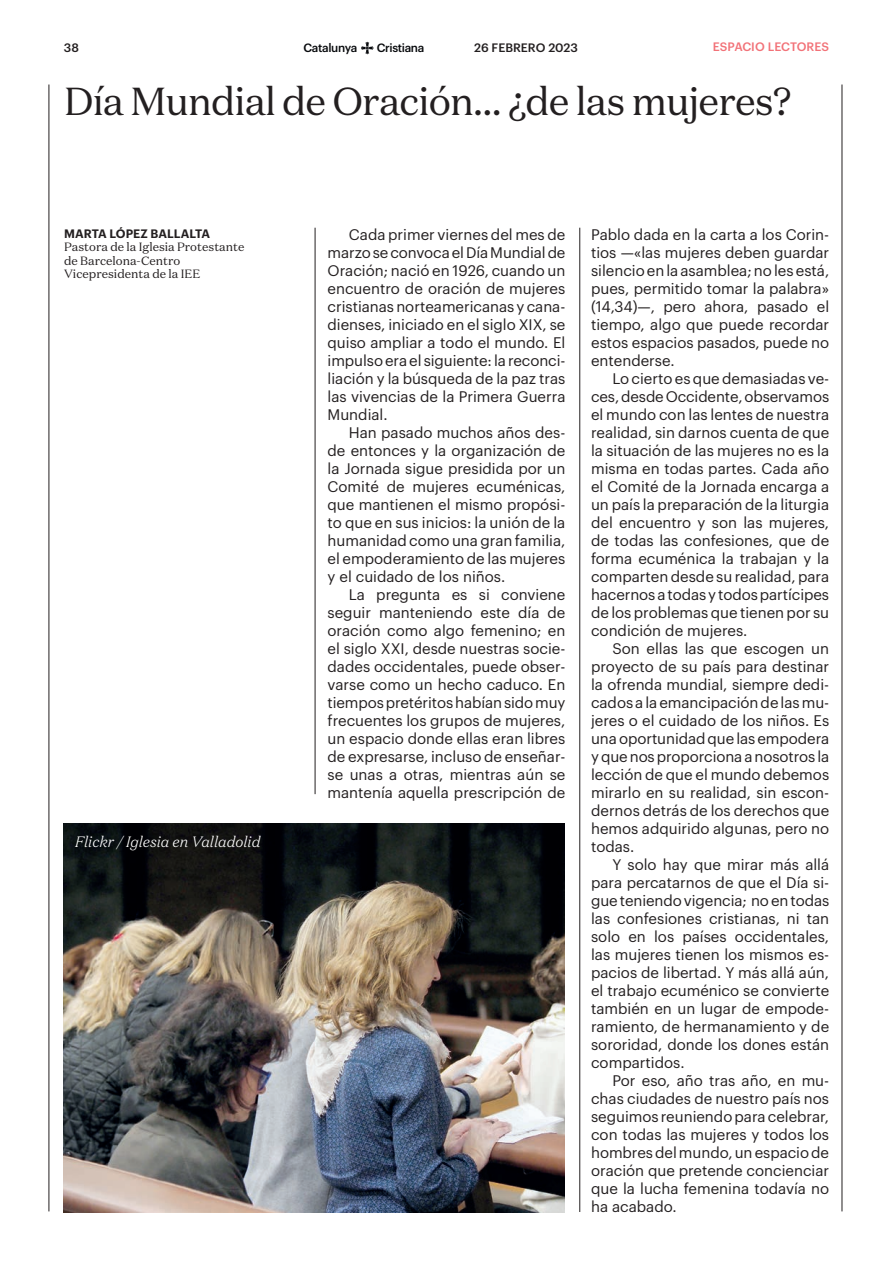
<style>
.page{position:relative;width:893px;height:1263px;background:#fff}
.page>*{position:absolute;margin:0;border:0;box-sizing:border-box;transform-origin:0 0}
.t1{font:39px "Domaine Text";letter-spacing:-.02em;color:#231f20}
.t2{font:15px/18px "Graphik";color:#231f20;text-align:justify}
.t3{font:italic 300 15px "Domaine Text";color:#fff}
.t4{font:12px/13.5px "Domaine Text";color:#231f20}
.t5{font:600 12px "Graphik";letter-spacing:.005em;color:#231f20}
.t6{font:500 12px "Graphik";color:#231f20}
.t7{font:500 12px "Graphik";letter-spacing:.005em;color:#f27278}
.t8{font:500 11.85px "Graphik";letter-spacing:-.03em;color:#07090c}
</style>
<div class="page">
<svg style="left:361px;top:42px;width:13px;height:12px"></svg>
<hr style="left:49px;top:85px;width:1px;height:1126px;background:#231f20">
<hr style="left:842px;top:85px;width:1px;height:1126px;background:#231f20">
<hr style="left:315px;top:228px;width:1px;height:566px;background:#231f20">
<img style="left:63px;top:823px;width:502px;height:389px">
<hr style="left:579px;top:228px;width:1px;height:984px;background:#231f20">
<p class="t6" style="left:64px;top:38px;width:17px">38</p>
<p class="t8" style="left:303px;top:38px;width:55px">Catalunya</p>
<p class="t8" style="left:377px;top:38px;width:49px">Cristiana</p>
<p class="t6" style="left:474px;top:38px;width:105px">26 FEBRERO 2023</p>
<h1 class="t1" style="left:64px;top:77px;width:729px">Día Mundial de Oración... ¿de las mujeres?</h1>
<p class="t7" style="left:713px;top:38px;width:118px">ESPACIO LECTORES</p>
<p class="t5" style="left:64px;top:224px;width:148px">MARTA LÓPEZ BALLALTA</p>
<p class="t4" style="left:64px;top:240px;width:182px">Pastora de la Iglesia Protestante de Barcelona-Centro<br>Vicepresidenta de la IEE</p>
<p class="t3" style="left:75px;top:832px;width:187px">Flickr / Iglesia en Valladolid</p>
<p class="t2" style="left:328px;top:224px;width:239px;text-indent:21px">Cada primer viernes del mes de marzo se convoca el Día Mundial de Oración; nació en 1926, cuando un encuentro de oración de mujeres cristianas norteamericanas y cana&shy;dienses, iniciado en el siglo XIX, se quiso ampliar a todo el mundo. El impulso era el siguiente: la reconci&shy;liación y la búsqueda de la paz tras las vivencias de la Primera Guerra Mundial.</p>
<p class="t2" style="left:328px;top:422px;width:239px;text-indent:21px">Han pasado muchos años des&shy;de entonces y la organización de la Jornada sigue presidida por un Comité de mujeres ecuménicas, que mantienen el mismo propósi&shy;to que en sus inicios: la unión de la humanidad como una gran familia, el empoderamiento de las mujeres y el cuidado de los niños.</p>
<p class="t2" style="left:328px;top:584px;width:239px;text-indent:21px">La pregunta es si conviene seguir manteniendo este día de oración como algo femenino; en el siglo XXI, desde nuestras socie&shy;dades occidentales, puede obser&shy;varse como un hecho caduco. En tiempos pretéritos habían sido muy frecuentes los grupos de mujeres, un espacio donde ellas eran libres de expresarse, incluso de enseñar&shy;se unas a otras, mientras aún se mantenía aquella prescripción de</p>
<p class="t2" style="left:591px;top:224px;width:240px">Pablo dada en la carta a los Corin&shy;tios —«las mujeres deben guardar silencio en la asamblea; no les está, pues, permitido tomar la palabra» (14,34)—, pero ahora, pasado el tiempo, algo que puede recordar estos espacios pasados, puede no entenderse.</p>
<p class="t2" style="left:591px;top:368px;width:240px;text-indent:21px">Lo cierto es que demasiadas ve&shy;ces, desde Occidente, observamos el mundo con las lentes de nuestra realidad, sin darnos cuenta de que la situación de las mujeres no es la misma en todas partes. Cada año el Comité de la Jornada encarga a un país la preparación de la liturgia del encuentro y son las mujeres, de todas las confesiones, que de forma ecuménica la trabajan y la comparten desde su realidad, para hacernos a todas y todos partícipes de los problemas que tienen por su condición de mujeres.</p>
<p class="t2" style="left:591px;top:638px;width:240px;text-indent:21px">Son ellas las que escogen un proyecto de su país para destinar la ofrenda mundial, siempre dedi&shy;cados a la emancipación de las mu&shy;jeres o el cuidado de los niños. Es una oportunidad que las empodera y que nos proporciona a nosotros la lección de que el mundo debemos mirarlo en su realidad, sin escon&shy;dernos detrás de los derechos que hemos adquirido algunas, pero no todas.</p>
<p class="t2" style="left:591px;top:854px;width:240px;text-indent:21px">Y solo hay que mirar más allá para percatarnos de que el Día si&shy;gue teniendo vigencia; no en todas las confesiones cristianas, ni tan solo en los países occidentales, las mujeres tienen los mismos es&shy;pacios de libertad. Y más allá aún, el trabajo ecuménico se convierte también en un lugar de empode&shy;ramiento, de hermanamiento y de sororidad, donde los dones están compartidos.</p>
<p class="t2" style="left:591px;top:1070px;width:240px;text-indent:21px">Por eso, año tras año, en mu&shy;chas ciudades de nuestro país nos seguimos reuniendo para celebrar, con todas las mujeres y todos los hombres del mundo, un espacio de oración que pretende concienciar que la lucha femenina todavía no ha acabado.</p>
</div>
